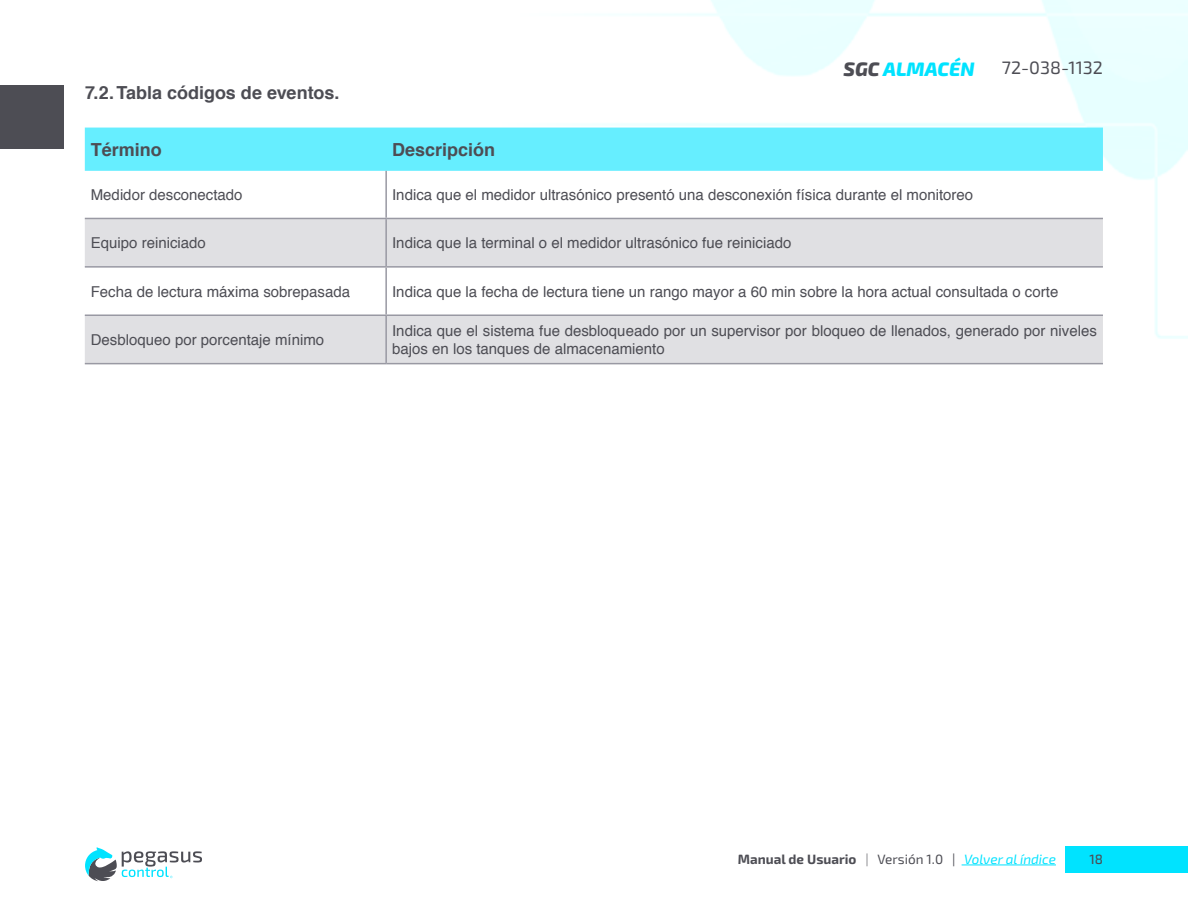
<style>
.page{position:relative;width:1188px;height:918px;background:#fff}
.page>*{position:absolute;margin:0;border:0;box-sizing:border-box;transform-origin:0 0}
.t1{font:italic 800 19.5px "Exo 2";color:#00e3ff}
.t2{font:700 18px "Helvetica";color:#4d4d54}
.t3{font:18px "Exo 2";color:#4d4d54}
.t4{font:15px/18px "Helvetica";color:#4d4d54}
.t5{font:700 13.5px "Exo 2";color:#4d4d54}
.t6{font:500 13.5px "Exo 2";color:#4d4d54}
.s1{color:#4d4d54}
.s2{font-weight:400;color:#828287}
.s3{font-weight:400}
.s4{font-weight:400;font-style:italic;color:#00e3ff}
</style>
<div class="page">
<img style="left:1px;top:0;width:1187px;height:882px">
<div style="left:1066px;top:846px;width:122px;height:27px;background:#00e3ff"></div>
<div style="left:1px;top:85px;width:63px;height:63px;background:#4d4d54"></div>
<svg style="left:85px;top:847px;width:117px;height:34px"></svg>
<hr style="left:962px;top:865px;width:94px;height:1px;background:#00e3ff">
<div style="left:85px;top:128px;width:1018px;height:43px;background:#6ef"></div>
<svg style="left:85px;top:219px;width:1018px;height:144px;fill:#e0e0e3"></svg>
<hr style="left:385px;top:171px;width:2px;height:47px;background:#9999a3">
<hr style="left:85px;top:218px;width:301px;height:1px;background:#9999a3">
<hr style="left:386px;top:218px;width:717px;height:1px;background:#9999a3">
<hr style="left:385px;top:219px;width:2px;height:47px;background:#9999a3">
<hr style="left:85px;top:266px;width:301px;height:2px;background:#9999a3">
<hr style="left:386px;top:266px;width:717px;height:2px;background:#9999a3">
<hr style="left:385px;top:268px;width:2px;height:47px;background:#9999a3">
<hr style="left:85px;top:315px;width:301px;height:1px;background:#9999a3">
<hr style="left:386px;top:315px;width:717px;height:1px;background:#9999a3">
<hr style="left:385px;top:316px;width:2px;height:47px;background:#9999a3">
<hr style="left:85px;top:363px;width:301px;height:1px;background:#9999a3">
<hr style="left:386px;top:363px;width:717px;height:1px;background:#9999a3">
<h1 class="t1" style="left:844px;top:53px;width:133px"><span class="s1">SGC</span> ALMACÉN</h1>
<p class="t3" style="left:1002px;top:56px;width:103px">72-038-1132</p>
<p class="t2" style="left:85px;top:78px;width:256px">7.2.Tabla códigos de eventos.</p>
<p class="t2" style="left:91px;top:135px;width:73px">Término</p>
<p class="t2" style="left:392px;top:135px;width:105px">Descripción</p>
<p class="t4" style="left:91px;top:186px;width:153px">Medidor desconectado</p>
<p class="t4" style="left:392px;top:186px;width:583px">Indica que el medidor ultrasónico presentó una desconexión física durante el monitoreo</p>
<p class="t4" style="left:91px;top:234px;width:117px">Equipo reiniciado</p>
<p class="t4" style="left:392px;top:234px;width:401px">Indica que la terminal o el medidor ultrasónico fue reiniciado</p>
<p class="t4" style="left:91px;top:283px;width:261px">Fecha de lectura máxima sobrepasada</p>
<p class="t4" style="left:392px;top:283px;width:668px">Indica que la fecha de lectura tiene un rango mayor a 60 min sobre la hora actual consultada o corte</p>
<p class="t4" style="left:91px;top:331px;width:235px">Desbloqueo por porcentaje mínimo</p>
<p class="t4" style="left:392px;top:322px;width:706px">Indica que el sistema fue desbloqueado por un supervisor por bloqueo de llenados, generado por niveles bajos en los tanques de almacenamiento</p>
<p class="t5" style="left:738px;top:849px;width:320px">Manual de Usuario <span class="s2">|</span> <span class="s3">Versión 1.0 |</span> <span class="s4">Volver al índice</span></p>
<p class="t6" style="left:1090px;top:849px;width:15px">18</p>
</div>
